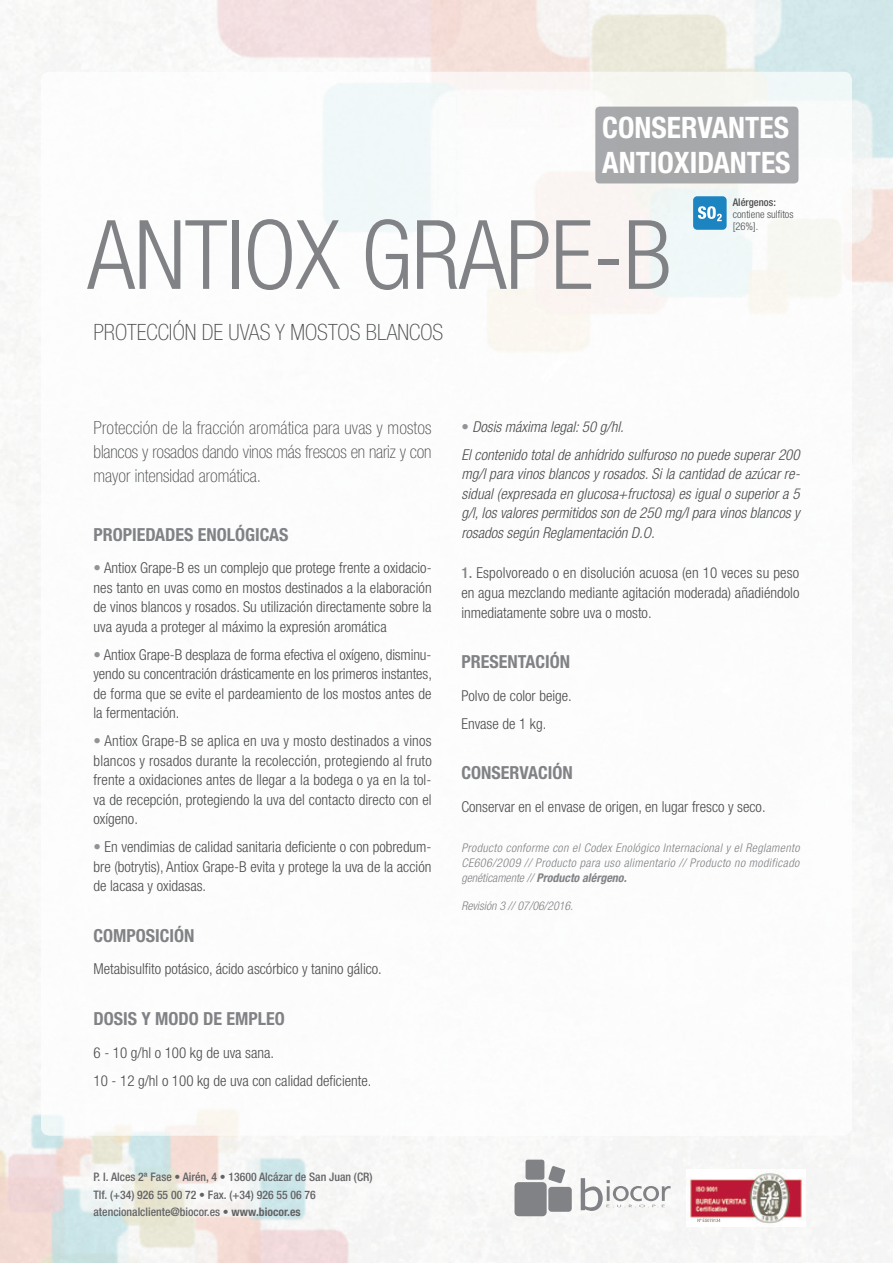
<style>
.page{position:relative;width:893px;height:1263px;background:#fff}
.page>*{position:absolute;margin:0;border:0;box-sizing:border-box;transform-origin:0 0}
.t1{font:300 condensed 96px "Helvetica Neue LT Std";letter-spacing:-.01em;color:#808285}
.t2{font:700 condensed 29.55px/35.4px "Helvetica Neue LT Std";color:#fff}
.t3{font:100 condensed 22.5px "Helvetica Neue LT Std";color:#4b4c4d}
.t4{font:100 condensed 18px/24px "Helvetica Neue LT Std";color:#4b4c4d;text-align:justify}
.t5{font:700 condensed 18px "Helvetica Neue LT Std";color:#808285}
.t6{font:300 condensed 15px/19.5px "Helvetica Neue LT Std";color:#4b4c4d;text-align:justify}
.t7{font:italic 300 condensed 15px/19.5px "Helvetica Neue LT Std";color:#4b4c4d}
.t8{font:italic 300 condensed 12px/15px "Helvetica Neue LT Std";letter-spacing:.035em;color:#808285;text-align:justify}
.t9{font:italic 300 condensed 12px "Helvetica Neue LT Std";color:#808285}
.t10{font:500 condensed 11.7px/17.5px "Helvetica Neue LT Std";color:#636366}
.t11{font:300 condensed 10.65px/11.9px "Helvetica Neue LT Std";color:#4b4c4d}
.t12{font:500 condensed 10.65px "Helvetica Neue LT Std";color:#4b4c4d}
.s1{font-weight:400;color:#919396}
.s2{font-weight:400;font-style:normal;color:#919396}
.s3{font-weight:500;color:#808285}
.s4{font-weight:700}
.s5{font-weight:300}
</style>
<div class="page">
<img style="left:0;top:0;width:893px;height:1263px">
<img style="left:41px;top:72px;width:557px;height:1063px">
<img style="left:598px;top:72px;width:254px;height:52px">
<img style="left:751px;top:124px;width:101px;height:1011px">
<img style="left:598px;top:183px;width:153px;height:952px">
<div style="left:595px;top:107px;width:203px;height:76px;background:#a7a8aa"></div>
<svg style="left:514px;top:1159px;width:58px;height:57px"></svg>
<svg style="left:581px;top:1176px;width:90px;height:35px"></svg>
<img style="left:687px;top:1169px;width:119px;height:58px">
<svg style="left:697px;top:1218px;width:23px;height:4px"></svg>
<div style="left:693px;top:196px;width:34px;height:34px;background:#1d84c2;border-radius:4px"></div>
<svg style="left:698px;top:206px;width:24px;height:15px"></svg>
<h2 class="t2" style="left:602px;top:109px;width:190px">CONSERVANTES<br>ANTIOXIDANTES</h2>
<h1 class="t1" style="left:87px;top:200px;width:586px">ANTIOX GRAPE-B</h1>
<h3 class="t3" style="left:94px;top:319px;width:351px">PROTECCIÓN DE UVAS Y MOSTOS BLANCOS</h3>
<p class="t12" style="left:733px;top:196px;width:45px">Alérgenos:</p>
<p class="t11" style="left:733px;top:208px;width:62px">contiene sulfitos [26%].</p>
<p class="t4" style="left:94px;top:415px;width:340px">Protección de la fracción aromática para uvas y mostos blancos y rosados dando vinos más frescos en nariz y con mayor intensidad aromática.</p>
<p class="t5" style="left:94px;top:524px;width:197px">PROPIEDADES ENOLÓGICAS</p>
<p class="t6" style="left:94px;top:558px;width:340px"><span class="s1">•</span> Antiox Grape-B es un complejo que protege frente a oxidacio&shy;nes tanto en uvas como en mostos destinados a la elaboración de vinos blancos y rosados. Su utilización directamente sobre la uva ayuda a proteger al máximo la expresión aromática</p>
<p class="t6" style="left:94px;top:645px;width:340px"><span class="s1">•</span> Antiox Grape-B desplaza de forma efectiva el oxígeno, disminu&shy;yendo su concentración drásticamente en los primeros instantes, de forma que se evite el pardeamiento de los mostos antes de la fermentación.</p>
<p class="t6" style="left:94px;top:731px;width:340px"><span class="s1">•</span> Antiox Grape-B se aplica en uva y mosto destinados a vinos blancos y rosados durante la recolección, protegiendo al fruto frente a oxidaciones antes de llegar a la bodega o ya en la tol&shy;va de recepción, protegiendo la uva del contacto directo con el oxígeno.</p>
<p class="t6" style="left:94px;top:837px;width:340px"><span class="s1">•</span> En vendimias de calidad sanitaria deficiente o con pobredum&shy;bre (botrytis), Antiox Grape-B evita y protege la uva de la acción de lacasa y oxidasas.</p>
<p class="t5" style="left:94px;top:925px;width:102px">COMPOSICIÓN</p>
<p class="t6" style="left:94px;top:959px;width:290px">Metabisulfito potásico, ácido ascórbico y tanino gálico.</p>
<p class="t5" style="left:94px;top:1008px;width:193px">DOSIS Y MODO DE EMPLEO</p>
<p class="t6" style="left:94px;top:1038px;width:279px;line-height:28px">6 - 10 g/hl o 100 kg de uva sana.<br>10 - 12 g/hl o 100 kg de uva con calidad deficiente.</p>
<p class="t7" style="left:461px;top:413px;width:340px;line-height:28px"><span class="s2">•</span> Dosis máxima legal: 50 g/hl.<br>El contenido total de anhídrido sulfuroso no puede superar 200</p>
<p class="t7" style="left:461px;top:465px;width:340px;text-align:justify">mg/l para vinos blancos y rosados. Si la cantidad de azúcar re&shy;sidual (expresada en glucosa+fructosa) es igual o superior a 5 g/l, los valores permitidos son de 250 mg/l para vinos blancos y rosados según Reglamentación D.O.</p>
<p class="t6" style="left:461px;top:563px;width:340px"><span class="s3">1.</span> Espolvoreado o en disolución acuosa (en 10 veces su peso en agua mezclando mediante agitación moderada) añadiéndolo inmediatamente sobre uva o mosto.</p>
<p class="t5" style="left:461px;top:651px;width:110px">PRESENTACIÓN</p>
<p class="t6" style="left:461px;top:681px;width:112px;line-height:28px">Polvo de color beige.<br>Envase de 1 kg.</p>
<p class="t5" style="left:461px;top:762px;width:113px">CONSERVACIÓN</p>
<p class="t6" style="left:461px;top:796px;width:306px">Conservar en el envase de origen, en lugar fresco y seco.</p>
<p class="t8" style="left:461px;top:841px;width:340px">Producto conforme con el Codex Enológico Internacional y el Reglamento CE606/2009 // Producto para uso alimentario // Producto no modificado genéticamente // <span class="s4">Producto alérgeno.</span></p>
<p class="t9" style="left:461px;top:899px;width:113px">Revisión 3 // 07/06/2016.</p>
<p class="t10" style="left:94px;top:1168px;width:280px">P. I. Alces 2ª Fase <span class="s5">•</span> Airén, 4 <span class="s5">•</span> 13600 Alcázar de San Juan (CR)<br>Tlf. (+34) 926 55 00 72 • Fax. (+34) 926 55 06 76 atencionalcliente@biocor.es <span class="s5">•</span> <span class="s4">www.biocor.es</span></p>
</div>
